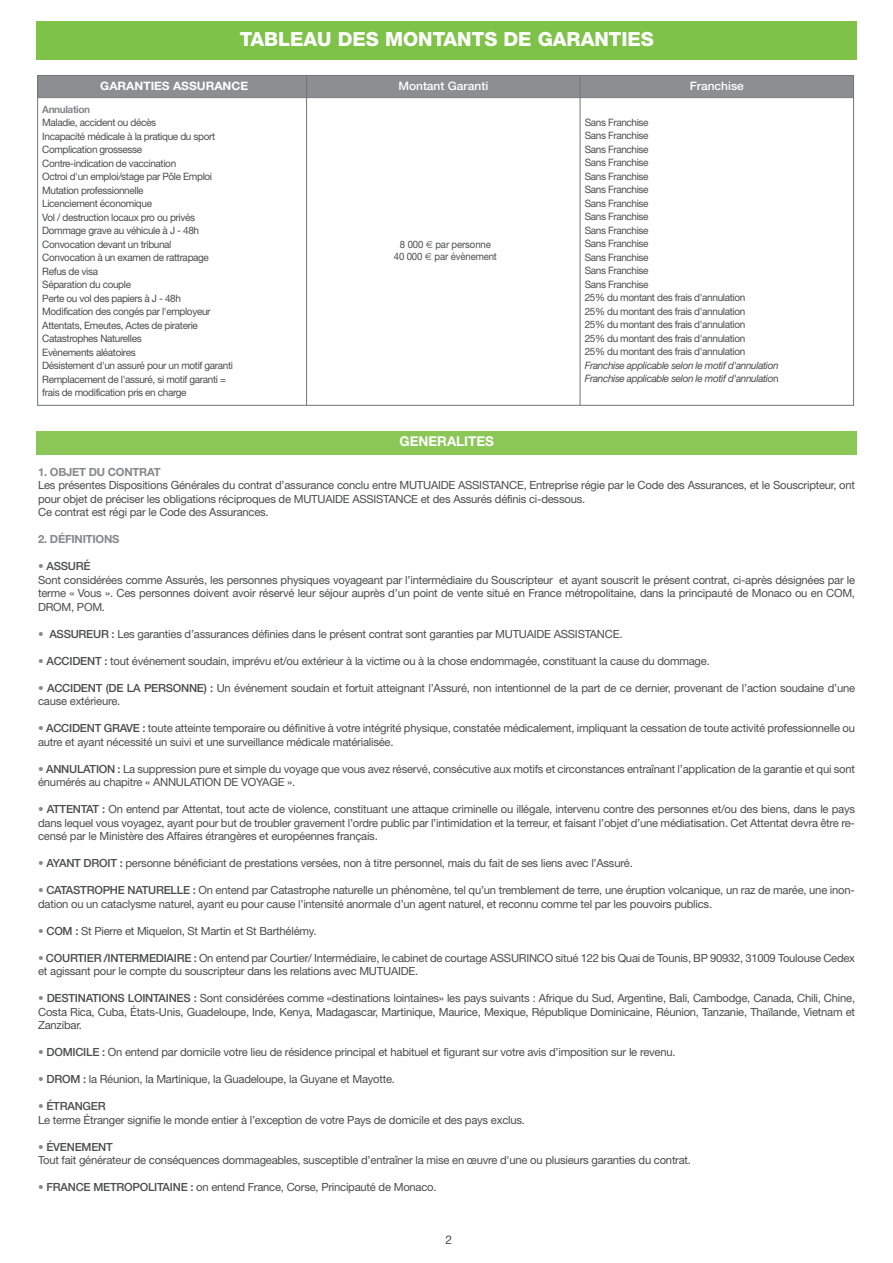
<style>
.page{position:relative;width:893px;height:1263px;background:#fff}
.page>*{position:absolute;margin:0;border:0;box-sizing:border-box;transform-origin:0 0}
.t1{font:800 19.5px "Helvetica Neue";color:#fff}
.t2{font:700 13.5px "Helvetica Neue";color:#fff}
.t3{font:12px "Helvetica Neue";color:#4b4c4d}
.t4{font:500 11.55px "Helvetica Neue";color:#fff}
.t5{font:700 11.55px "Helvetica Neue";color:#fff}
.t6{font:11.25px/13.5px "Helvetica Neue";letter-spacing:-.02em;color:#4b4c4d}
.t7{font:700 11.25px "Helvetica Neue";letter-spacing:-.02em;color:#86888b}
.t8{font:10.2px/13.5px "Helvetica Neue";letter-spacing:-.035em;color:#4b4c4d}
.t9{font:italic 10.2px/13.5px "Helvetica Neue";letter-spacing:-.035em;color:#4b4c4d}
.t10{font:10.2px/11.6px "Helvetica Neue";letter-spacing:-.01em;color:#4b4c4d;text-align:center;scale:.94 1}
.t11{font:700 10.2px "Helvetica Neue";letter-spacing:-.035em;color:#86888b}
.s1{font-style:normal}
.s2{font-weight:500;color:#86888b}
.s3{font-weight:500}
</style>
<div class="page">
<div style="left:37px;top:21px;width:820px;height:39px;background:#7ec248"></div>
<div style="left:37px;top:75px;width:270px;height:23px;background:#8c8e91"></div>
<div style="left:307px;top:75px;width:273px;height:23px;background:#8c8e91"></div>
<div style="left:580px;top:75px;width:274px;height:23px;background:#8c8e91"></div>
<hr style="left:37px;top:75px;width:1px;height:331px;background:#727477">
<hr style="left:306px;top:75px;width:1px;height:331px;background:#727477">
<hr style="left:580px;top:75px;width:1px;height:331px;background:#727477">
<hr style="left:853px;top:75px;width:1px;height:331px;background:#727477">
<hr style="left:37px;top:75px;width:817px;height:1px;background:#727477">
<hr style="left:37px;top:97px;width:817px;height:1px;background:#727477">
<hr style="left:37px;top:405px;width:817px;height:1px;background:#727477">
<div style="left:36px;top:431px;width:821px;height:23px;background:#8ac757"></div>
<h1 class="t1" style="left:240px;top:32px;width:416px">TABLEAU DES MONTANTS DE GARANTIES</h1>
<p class="t5" style="left:100px;top:81px;width:149px">GARANTIES ASSURANCE</p>
<p class="t4" style="left:398px;top:81px;width:91px">Montant Garanti</p>
<p class="t4" style="left:690px;top:81px;width:56px">Franchise</p>
<p class="t11" style="left:42px;top:105px;width:49px">Annulation</p>
<p class="t8" style="left:42px;top:117px;width:192px">Maladie, accident ou décès<br>Incapacité médicale à la pratique du sport<br>Complication grossesse<br>Contre-indication de vaccination<br>Octroi d'un emploi/stage par Pôle Emploi<br>Mutation professionnelle<br>Licenciement économique<br>Vol / destruction locaux pro ou privés<br>Dommage grave au véhicule à J - 48h<br>Convocation devant un tribunal<br>Convocation à un examen de rattrapage<br>Refus de visa<br>Séparation du couple<br>Perte ou vol des papiers à J - 48h<br>Modification des congés par l'employeur<br>Attentats, Emeutes, Actes de piraterie<br>Catastrophes Naturelles<br>Evènements aléatoires<br>Désistement d'un assuré pour un motif garanti<br>Remplacement de l'assuré, si motif garanti = frais de modification pris en charge</p>
<p class="t10" style="left:394px;top:240px;width:111px">8 000 par personne<br>40 000 par évènement</p>
<p class="t2" style="left:400px;top:437px;width:96px">GENERALITES</p>
<p class="t8" style="left:585px;top:116px;width:162px">Sans Franchise<br>Sans Franchise<br>Sans Franchise<br>Sans Franchise<br>Sans Franchise<br>Sans Franchise<br>Sans Franchise<br>Sans Franchise<br>Sans Franchise<br>Sans Franchise<br>Sans Franchise<br>Sans Franchise<br>Sans Franchise<br>25% du montant des frais d'annulation<br>25% du montant des frais d'annulation<br>25% du montant des frais d'annulation<br>25% du montant des frais d'annulation<br>25% du montant des frais d'annulation</p>
<p class="t9" style="left:585px;top:359px;width:196px">Franchise applicable selon le motif d'annulation<br>Franchise applicable selon le motif d'annulatio<span class="s1">n</span></p>
<p class="t7" style="left:38px;top:468px;width:124px">1. OBJET DU CONTRAT</p>
<p class="t6" style="left:38px;top:479px;width:818px">Les présentes Dispositions Générales du contrat d’assurance conclu entre MUTUAIDE ASSISTANCE, Entreprise régie par le Code des Assurances, et le Souscripteur, ont pour objet de préciser les obligations réciproques de MUTUAIDE ASSISTANCE et des Assurés définis ci-dessous.<br>Ce contrat est régi par le Code des Assurances.</p>
<p class="t7" style="left:38px;top:535px;width:83px">2. DÉFINITIONS</p>
<p class="t6" style="left:38px;top:560px;width:818px"><span class="s2">•</span> <span class="s3">ASSURÉ<br></span>Sont considérées comme Assurés, les personnes physiques voyageant par l’intermédiaire du Souscripteur et ayant souscrit le présent contrat, ci-après désignées par le terme « Vous ». Ces personnes doivent avoir réservé leur séjour auprès d’un point de vente situé en France métropolitaine, dans la principauté de Monaco ou en COM, DROM, POM.</p>
<p class="t6" style="left:38px;top:628px;width:586px"><span class="s2">•</span> <span class="s3">ASSUREUR :</span> Les garanties d’assurances définies dans le présent contrat sont garanties par MUTUAIDE ASSISTANCE.</p>
<p class="t6" style="left:38px;top:655px;width:673px"><span class="s2">•</span> <span class="s3">ACCIDENT :</span> tout événement soudain, imprévu et/ou extérieur à la victime ou à la chose endommagée, constituant la cause du dommage.</p>
<p class="t6" style="left:38px;top:682px;width:818px"><span class="s2">•</span> <span class="s3">ACCIDENT (DE LA PERSONNE) :</span> Un événement soudain et fortuit atteignant l’Assuré, non intentionnel de la part de ce dernier, provenant de l’action soudaine d’une cause extérieure.</p>
<p class="t6" style="left:38px;top:722px;width:818px"><span class="s2">•</span> <span class="s3">ACCIDENT GRAVE :</span> toute atteinte temporaire ou définitive à votre intégrité physique, constatée médicalement, impliquant la cessation de toute activité professionnelle ou autre et ayant nécessité un suivi et une surveillance médicale matérialisée.</p>
<p class="t6" style="left:38px;top:763px;width:818px"><span class="s2">•</span> <span class="s3">ANNULATION :</span> La suppression pure et simple du voyage que vous avez réservé, consécutive aux motifs et circonstances entraînant l’application de la garantie et qui sont énumérés au chapitre « ANNULATION DE VOYAGE ».</p>
<p class="t6" style="left:38px;top:803px;width:818px;text-align:justify"><span class="s2">•</span> <span class="s3">ATTENTAT :</span> On entend par Attentat, tout acte de violence, constituant une attaque criminelle ou illégale, intervenu contre des personnes et/ou des biens, dans le pays dans lequel vous voyagez, ayant pour but de troubler gravement l’ordre public par l’intimidation et la terreur, et faisant l’objet d’une médiatisation. Cet Attentat devra être re&shy;censé par le Ministère des Affaires étrangères et européennes français.</p>
<p class="t6" style="left:38px;top:857px;width:596px"><span class="s2">•</span> <span class="s3">AYANT DROIT :</span> personne bénéficiant de prestations versées, non à titre personnel, mais du fait de ses liens avec l’Assuré.</p>
<p class="t6" style="left:38px;top:884px;width:818px"><span class="s2">•</span> <span class="s3">CATASTROPHE NATURELLE :</span> On entend par Catastrophe naturelle un phénomène, tel qu’un tremblement de terre, une éruption volcanique, un raz de marée, une inon&shy;dation ou un cataclysme naturel, ayant eu pour cause l’intensité anormale d’un agent naturel, et reconnu comme tel par les pouvoirs publics.</p>
<p class="t6" style="left:38px;top:925px;width:280px"><span class="s2">•</span> <span class="s3">COM :</span> St Pierre et Miquelon, St Martin et St Barthélémy.</p>
<p class="t6" style="left:38px;top:952px;width:818px"><span class="s2">•</span> <span class="s3">COURTIER /INTERMEDIAIRE :</span> On entend par Courtier/ Intermédiaire, le cabinet de courtage ASSURINCO situé 122 bis Quai de Tounis, BP 90932, 31009 Toulouse Cedex et agissant pour le compte du souscripteur dans les relations avec MUTUAIDE.</p>
<p class="t6" style="left:38px;top:992px;width:818px;text-align:justify"><span class="s2">•</span> <span class="s3">DESTINATIONS LOINTAINES :</span> Sont considérées comme «destinations lointaines» les pays suivants : Afrique du Sud, Argentine, Bali, Cambodge, Canada, Chili, Chine, Costa Rica, Cuba, États-Unis, Guadeloupe, Inde, Kenya, Madagascar, Martinique, Maurice, Mexique, République Dominicaine, Réunion, Tanzanie, Thaïlande, Vietnam et Zanzibar.</p>
<p class="t6" style="left:38px;top:1046px;width:639px"><span class="s2">•</span> <span class="s3">DOMICILE :</span> On entend par domicile votre lieu de résidence principal et habituel et figurant sur votre avis d’imposition sur le revenu.</p>
<p class="t6" style="left:38px;top:1073px;width:358px"><span class="s2">•</span> <span class="s3">DROM :</span> la Réunion, la Martinique, la Guadeloupe, la Guyane et Mayotte.</p>
<p class="t6" style="left:38px;top:1100px;width:488px"><span class="s2">•</span> <span class="s3">ÉTRANGER<br></span>Le terme Étranger signifie le monde entier à l’exception de votre Pays de domicile et des pays exclus.</p>
<p class="t6" style="left:38px;top:1141px;width:654px"><span class="s2">•</span> <span class="s3">ÉVENEMENT<br></span>Tout fait générateur de conséquences dommageables, susceptible d’entraîner la mise en œuvre d'une ou plusieurs garanties du contrat.</p>
<p class="t6" style="left:38px;top:1181px;width:400px"><span class="s2">•</span> <span class="s3">FRANCE METROPOLITAINE :</span> on entend France, Corse, Principauté de Monaco.</p>
<p class="t3" style="left:445px;top:1235px;width:8px">2</p>
</div>
